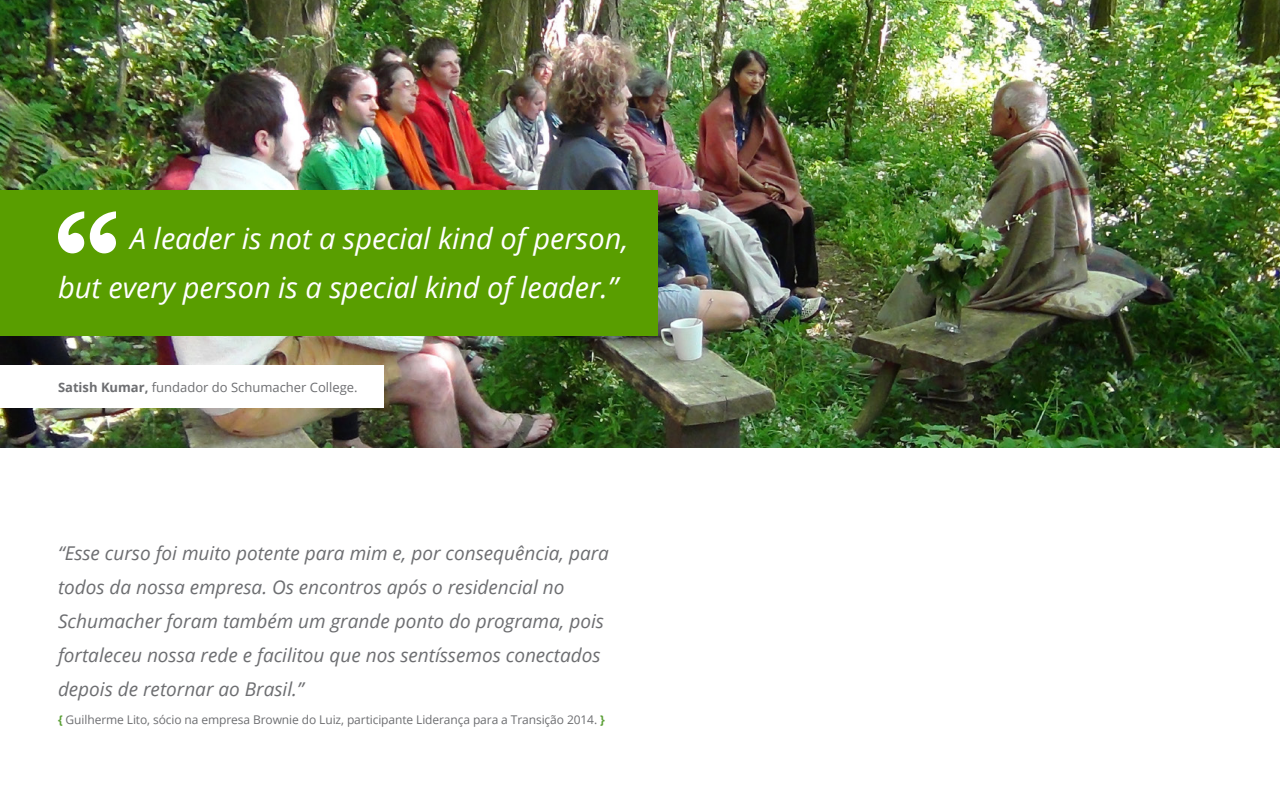
<style>
.page{position:relative;width:1280px;height:800px;background:#fff}
.page>*{position:absolute;margin:0;border:0;box-sizing:border-box;transform-origin:0 0}
.t1{font:italic 29px/49px "Open Sans";color:#fff}
.t2{font:italic 19px/34px "Open Sans";color:#6d6e71}
.t3{font:13px "Open Sans";color:#6d6e71}
.t4{font:12px "Open Sans";letter-spacing:-.01em;color:#6d6e71}
.s1{font-weight:700}
.s2{font-weight:700;color:#5ca038}
</style>
<div class="page">
<img style="left:0;top:0;width:1280px;height:448px">
<div style="left:0;top:366px;width:384px;height:42px;background:#fff"></div>
<div style="left:0;top:191px;width:658px;height:145px;background:#599e00"></div>
<svg style="left:58px;top:211px;width:58px;height:42px"></svg>
<h1 class="t1" style="left:58px;top:214px;width:572px;text-indent:72px">A leader is not a special kind of person, but every person is a special kind of leader.”</h1>
<p class="t3" style="left:58px;top:378px;width:301px"><span class="s1">Satish Kumar,</span> fundador do Schumacher College.</p>
<p class="t2" style="left:58px;top:535px;width:553px">“Esse curso foi muito potente para mim e, por consequência, para todos da nossa empresa. Os encontros após o residencial no Schumacher foram também um grande ponto do programa, pois fortaleceu nossa rede e facilitou que nos sentíssemos conectados depois de retornar ao Brasil.”</p>
<p class="t4" style="left:58px;top:711px;width:548px"><span class="s2">{</span> Guilherme Lito, sócio na empresa Brownie do Luiz, participante Liderança para a Transição 2014. <span class="s2">}</span></p>
</div>
